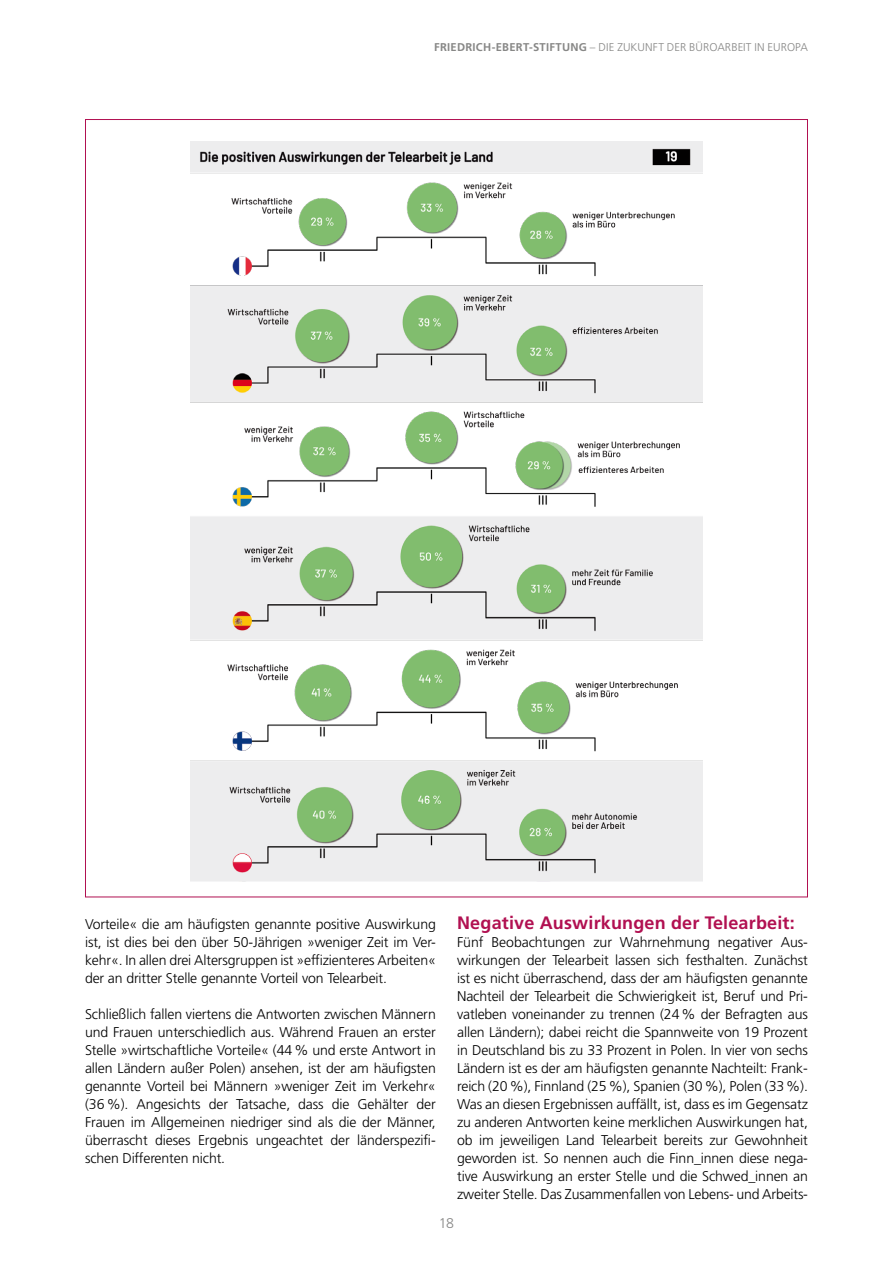
<style>
.page{position:relative;width:893px;height:1263px;background:#fff}
.page>*{position:absolute;margin:0;border:0;box-sizing:border-box;transform-origin:0 0}
.t1{font:700 18px "Frutiger LT Pro";letter-spacing:.01em;color:#b11051}
.t2{font:300 14.1px/18px "Frutiger LT Pro";letter-spacing:-.01em;color:#000;text-align:justify}
.t3{font:300 14.1px "Frutiger LT Pro";color:#878786}
.t4{font:700 11.25px "Frutiger LT Pro";letter-spacing:.025em;color:#878786}
.t5{font:300 11.25px "Frutiger LT Pro";color:#878786}
.s1{font-weight:300}
</style>
<div class="page">
<img style="left:190px;top:141px;width:512px;height:741px">
<p class="t4" style="left:434px;top:40px;width:197px">FRIEDRICH-EBERT-STIFTUNG <span class="s1">– Die Zukunft</span></p>
<p class="t5" style="left:667px;top:41px;width:8px">der</p>
<p class="t5" style="left:689px;top:41px;width:14px">Büroarbeit</p>
<p class="t5" style="left:754px;top:41px;width:27px">in Europa</p>
<p class="t2" style="left:85px;top:915px;width:352px">Vorteile« die am häufigsten genannte positive Auswirkung ist, ist dies bei den über 50-Jährigen »weniger Zeit im Ver&shy;kehr«. In allen drei Altersgruppen ist »effizienteres Arbeiten« der an dritter Stelle genannte Vorteil von Telearbeit.</p>
<p class="t2" style="left:85px;top:1005px;width:352px">Schließlich fallen viertens die Antworten zwischen Männern und Frauen unterschiedlich aus. Während Frauen an erster Stelle »wirtschaftliche Vorteile« (44 % und erste Antwort in allen Ländern außer Polen) ansehen, ist der am häufigsten genannte Vorteil bei Männern »weniger Zeit im Verkehr« (36 %). Angesichts der Tatsache, dass die Gehälter der Frauen im Allgemeinen niedriger sind als die der Männer, überrascht dieses Ergebnis ungeachtet der länderspezifi&shy;schen Differenten nicht.</p>
<p class="t1" style="left:457px;top:912px;width:339px">Negative Auswirkungen der Telearbeit:</p>
<p class="t2" style="left:457px;top:933px;width:352px">Fünf Beobachtungen zur Wahrnehmung negativer Aus&shy;wirkungen der Telearbeit lassen sich festhalten. Zunächst ist es nicht überraschend, dass der am häufigsten genannte Nachteil der Telearbeit die Schwierigkeit ist, Beruf und Pri&shy;vatleben voneinander zu trennen (24 % der Befragten aus allen Ländern); dabei reicht die Spannweite von 19 Prozent in Deutschland bis zu 33 Prozent in Polen. In vier von sechs Ländern ist es der am häufigsten genannte Nachteilt: Frank&shy;reich (20 %), Finnland (25 %), Spanien (30 %), Polen (33 %).<br>Was an diesen Ergebnissen auffällt, ist, dass es im Gegensatz zu anderen Antworten keine merklichen Auswirkungen hat, ob im jeweiligen Land Telearbeit bereits zur Gewohnheit geworden ist. So nennen auch die Finn_innen diese nega&shy;tive Auswirkung an erster Stelle und die Schwed_innen an zweiter Stelle. Das Zusammenfallen von Lebens- und Arbeits-</p>
<p class="t3" style="left:439px;top:1215px;width:17px">18</p>
</div>
